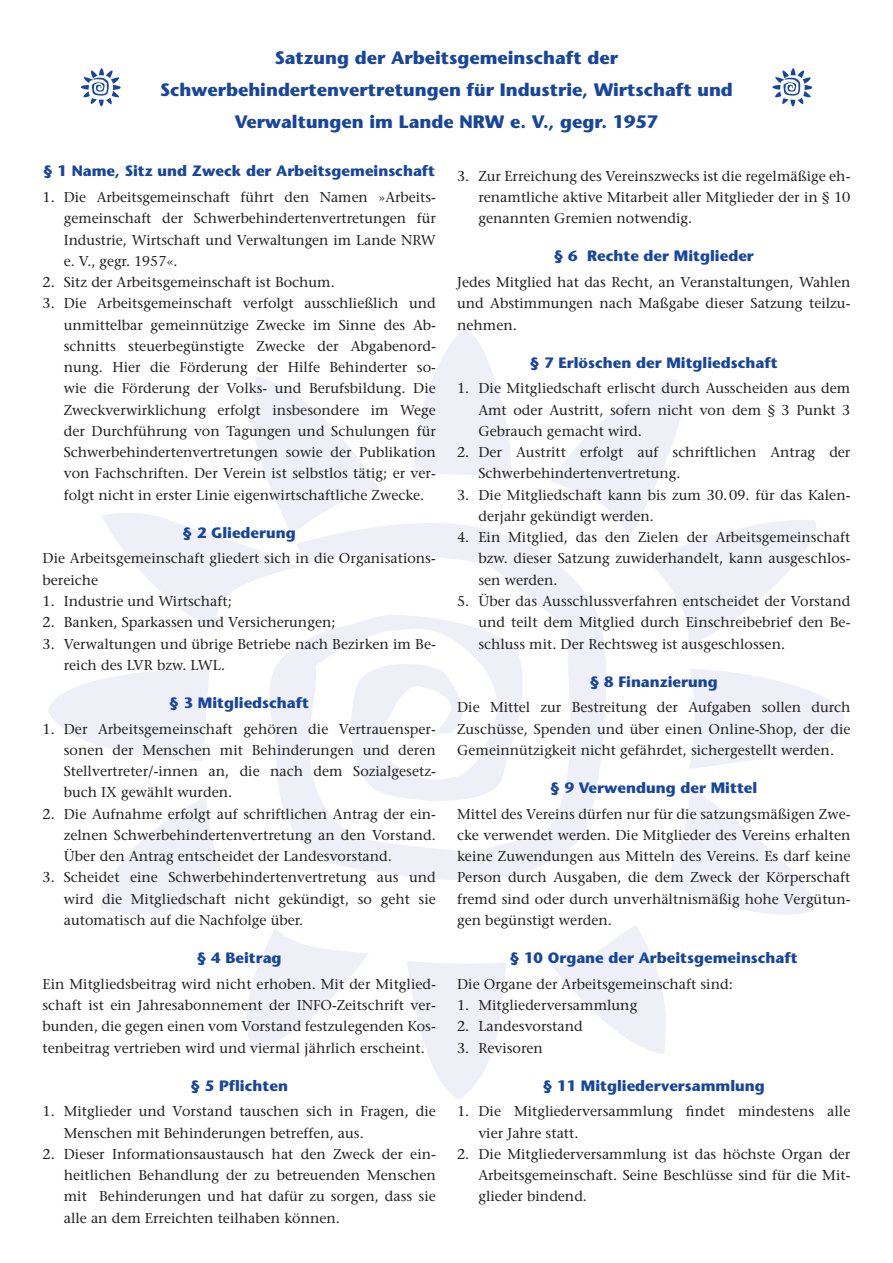
<style>
.page{position:relative;width:893px;height:1263px;background:#fff}
.page>*{position:absolute;margin:0;border:0;box-sizing:border-box;transform-origin:0 0}
.t1{font:700 18px/32px "Stone Sans";color:#18469d;text-align:center}
.t2{font:700 15px "Stone Sans";color:#18469d}
.t3{font:14.25px/21.3px "Stone Serif";color:#231f20;text-align:justify}
</style>
<div class="page">
<svg style="left:414px;top:330px;width:97px;height:147px"></svg>
<svg style="left:102px;top:376px;width:277px;height:255px"></svg>
<svg style="left:257px;top:520px;width:349px;height:360px"></svg>
<svg style="left:551px;top:379px;width:265px;height:268px"></svg>
<svg style="left:48px;top:667px;width:162px;height:94px"></svg>
<svg style="left:689px;top:669px;width:155px;height:100px"></svg>
<svg style="left:550px;top:786px;width:265px;height:268px"></svg>
<svg style="left:101px;top:796px;width:268px;height:253px"></svg>
<svg style="left:407px;top:961px;width:99px;height:139px"></svg>
<svg style="left:772px;top:68px;width:40px;height:39px"></svg>
<svg style="left:81px;top:68px;width:40px;height:39px"></svg>
<p class="t1" style="left:160px;top:42px;width:574px">Satzung der Arbeitsgemeinschaft der<br>Schwerbehindertenvertretungen für Industrie, Wirtschaft und<br>Verwaltungen im Lande NRW e. V., gegr. 1957</p>
<p class="t2" style="left:43px;top:162px;width:394px">§ 1 Name, Sitz und Zweck der Arbeitsgemeinschaft</p>
<p class="t3" style="left:64px;top:186px;width:374px;text-indent:-21px">1. Die Arbeitsgemeinschaft führt den Namen »Arbeits&shy;gemeinschaft der Schwerbehindertenvertretungen für Industrie, Wirtschaft und Verwaltungen im Lande NRW e. V., gegr. 1957«.</p>
<p class="t3" style="left:43px;top:271px;width:294px">2. Sitz der Arbeitsgemeinschaft ist Bochum.</p>
<p class="t3" style="left:64px;top:293px;width:374px;text-indent:-21px">3. Die Arbeitsgemeinschaft verfolgt ausschließlich und unmittelbar gemeinnützige Zwecke im Sinne des Ab&shy;schnitts steuerbegünstigte Zwecke der Abgabenord&shy;nung. Hier die Förderung der Hilfe Behinderter so&shy;wie die Förderung der Volks- und Berufsbildung. Die Zweckverwirklichung erfolgt insbesondere im Wege der Durchführung von Tagungen und Schulungen für Schwerbehindertenvertretungen sowie der Publikation von Fachschriften. Der Verein ist selbstlos tätig; er ver&shy;folgt nicht in erster Linie eigenwirtschaftliche Zwecke.</p>
<p class="t2" style="left:183px;top:523px;width:115px">§ 2 Gliederung</p>
<p class="t3" style="left:43px;top:548px;width:395px">Die Arbeitsgemeinschaft gliedert sich in die Organisations&shy;bereiche</p>
<p class="t3" style="left:43px;top:590px;width:191px">1. Industrie und Wirtschaft;</p>
<p class="t3" style="left:43px;top:612px;width:294px">2. Banken, Sparkassen und Versicherungen;</p>
<p class="t3" style="left:64px;top:633px;width:374px;text-indent:-21px">3. Verwaltungen und übrige Betriebe nach Bezirken im Be&shy;reich des LVR bzw. LWL.</p>
<p class="t2" style="left:169px;top:694px;width:141px">§ 3 Mitgliedschaft</p>
<p class="t3" style="left:64px;top:718px;width:374px;text-indent:-21px">1. Der Arbeitsgemeinschaft gehören die Vertrauensper&shy;sonen der Menschen mit Behinderungen und deren Stellvertreter/-innen an, die nach dem Sozialgesetz&shy;buch IX gewählt wurden.</p>
<p class="t3" style="left:64px;top:803px;width:374px;text-indent:-21px">2. Die Aufnahme erfolgt auf schriftlichen Antrag der ein&shy;zelnen Schwerbehindertenvertretung an den Vorstand.<br>Über den Antrag entscheidet der Landesvorstand.</p>
<p class="t3" style="left:64px;top:867px;width:374px;text-indent:-21px">3. Scheidet eine Schwerbehindertenvertretung aus und wird die Mitgliedschaft nicht gekündigt, so geht sie automatisch auf die Nachfolge über.</p>
<p class="t2" style="left:197px;top:949px;width:86px">§ 4 Beitrag</p>
<p class="t3" style="left:43px;top:973px;width:395px">Ein Mitgliedsbeitrag wird nicht erhoben. Mit der Mitglied&shy;schaft ist ein Jahresabonnement der INFO-Zeitschrift ver&shy;bunden, die gegen einen vom Vorstand festzulegenden Kos&shy;tenbeitrag vertrieben wird und viermal jährlich erscheint.</p>
<p class="t2" style="left:190px;top:1076px;width:99px">§ 5 Pflichten</p>
<p class="t3" style="left:64px;top:1101px;width:374px;text-indent:-21px">1. Mitglieder und Vorstand tauschen sich in Fragen, die<br>Menschen mit Behinderungen betreffen, aus.</p>
<p class="t3" style="left:64px;top:1143px;width:374px;text-indent:-21px">2. Dieser Informationsaustausch hat den Zweck der ein&shy;heitlichen Behandlung der zu betreuenden Menschen mit Behinderungen und hat dafür zu sorgen, dass sie alle an dem Erreichten teilhaben können.</p>
<p class="t3" style="left:478px;top:165px;width:374px;text-indent:-21px">3. Zur Erreichung des Vereinszwecks ist die regelmäßige eh&shy;renamtliche aktive Mitarbeit aller Mitglieder der in § 10 genannten Gremien notwendig.</p>
<p class="t2" style="left:554px;top:247px;width:202px">§ 6 Rechte der Mitglieder</p>
<p class="t3" style="left:457px;top:271px;width:395px">Jedes Mitglied hat das Recht, an Veranstaltungen, Wahlen und Abstimmungen nach Maßgabe dieser Satzung teilzu&shy;nehmen.</p>
<p class="t2" style="left:530px;top:353px;width:249px">§ 7 Erlöschen der Mitgliedschaft</p>
<p class="t3" style="left:478px;top:378px;width:374px;text-indent:-21px">1. Die Mitgliedschaft erlischt durch Ausscheiden aus dem Amt oder Austritt, sofern nicht von dem § 3 Punkt 3<br>Gebrauch gemacht wird.</p>
<p class="t3" style="left:478px;top:442px;width:374px;text-indent:-21px">2. Der Austritt erfolgt auf schriftlichen Antrag der<br>Schwerbehindertenvertretung.</p>
<p class="t3" style="left:478px;top:484px;width:374px;text-indent:-21px">3. Die Mitgliedschaft kann bis zum 30.09. für das Kalen&shy;derjahr gekündigt werden.</p>
<p class="t3" style="left:478px;top:527px;width:374px;text-indent:-21px">4. Ein Mitglied, das den Zielen der Arbeitsgemeinschaft bzw. dieser Satzung zuwiderhandelt, kann ausgeschlos&shy;sen werden.</p>
<p class="t3" style="left:478px;top:590px;width:374px;text-indent:-21px">5. Über das Ausschlussverfahren entscheidet der Vorstand und teilt dem Mitglied durch Einschreibebrief den Be&shy;schluss mit. Der Rechtsweg ist ausgeschlossen.</p>
<p class="t2" style="left:590px;top:672px;width:129px">§ 8 Finanzierung</p>
<p class="t3" style="left:457px;top:697px;width:395px">Die Mittel zur Bestreitung der Aufgaben sollen durch Zuschüsse, Spenden und über einen Online-Shop, der die Gemeinnützigkeit nicht gefährdet, sichergestellt werden.</p>
<p class="t2" style="left:550px;top:779px;width:209px">§ 9 Verwendung der Mittel</p>
<p class="t3" style="left:457px;top:803px;width:395px">Mittel des Vereins dürfen nur für die satzungsmäßigen Zwe&shy;cke verwendet werden. Die Mitglieder des Vereins erhalten keine Zuwendungen aus Mitteln des Vereins. Es darf keine Person durch Ausgaben, die dem Zweck der Körperschaft fremd sind oder durch unverhältnismäßig hohe Vergütun&shy;gen begünstigt werden.</p>
<p class="t2" style="left:510px;top:949px;width:290px">§ 10 Organe der Arbeitsgemeinschaft</p>
<p class="t3" style="left:457px;top:973px;width:277px">Die Organe der Arbeitsgemeinschaft sind:</p>
<p class="t3" style="left:457px;top:994px;width:182px">1. Mitgliederversammlung</p>
<p class="t3" style="left:457px;top:1016px;width:127px">2. Landesvorstand</p>
<p class="t3" style="left:457px;top:1037px;width:87px">3. Revisoren</p>
<p class="t2" style="left:543px;top:1076px;width:224px">§ 11 Mitgliederversammlung</p>
<p class="t3" style="left:478px;top:1101px;width:374px;text-indent:-21px">1. Die Mitgliederversammlung findet mindestens alle vier Jahre statt.</p>
<p class="t3" style="left:478px;top:1143px;width:374px;text-indent:-21px">2. Die Mitgliederversammlung ist das höchste Organ der Arbeitsgemeinschaft. Seine Beschlüsse sind für die Mit&shy;glieder bindend.</p>
</div>
